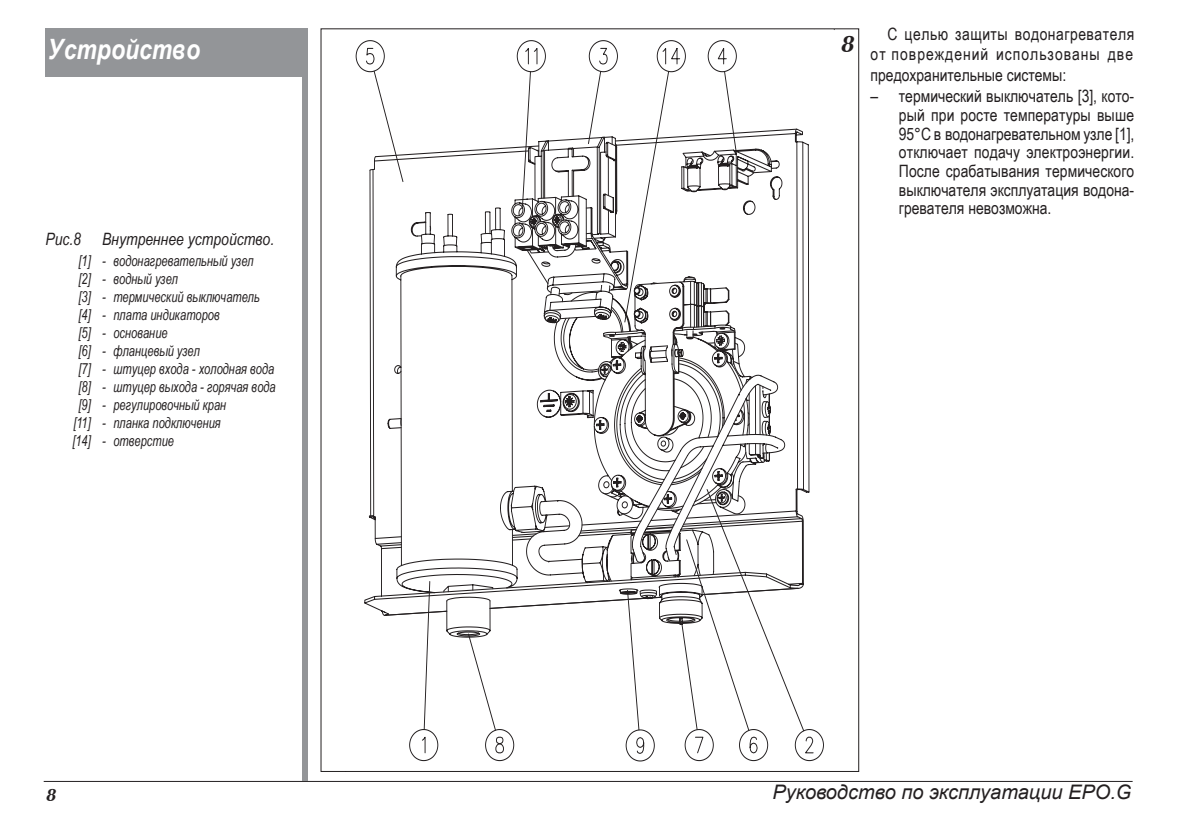
<style>
.page{position:relative;width:1191px;height:840px;background:#fff}
.page>*{position:absolute;margin:0;border:0;box-sizing:border-box;transform-origin:0 0}
.t1{font:italic 700 28px "Arial Narrow";color:#fff}
.t2{font:italic 700 24px "Ottawa";color:#231f20}
.t3{font:italic 20px "Arial";color:#231f20}
.t4{font:italic 700 18px "Ottawa";color:#231f20}
.t5{font:17px/18.6px "Arial Narrow";color:#231f20;text-align:justify}
.t6{font:italic 17px "Arial Narrow";color:#231f20}
.t7{font:italic 15px "Arial Narrow";color:#231f20;scale:.9 1}
</style>
<div class="page">
<hr style="left:44px;top:780px;width:1088px;height:1px;background:#231f20">
<div style="left:302px;top:30px;width:6px;height:750px;background:#939598"></div>
<svg style="left:710px;top:40px;width:24px;height:7px"></svg>
<svg style="left:355px;top:40px;width:30px;height:32px"></svg>
<svg style="left:409px;top:731px;width:29px;height:29px"></svg>
<svg style="left:485px;top:731px;width:29px;height:29px"></svg>
<svg style="left:686px;top:753px;width:26px;height:7px"></svg>
<svg style="left:741px;top:731px;width:27px;height:29px"></svg>
<svg style="left:684px;top:51px;width:73px;height:702px"></svg>
<svg style="left:591px;top:40px;width:25px;height:7px"></svg>
<svg style="left:373px;top:70px;width:430px;height:661px"></svg>
<svg style="left:794px;top:728px;width:30px;height:32px"></svg>
<svg style="left:519px;top:40px;width:25px;height:7px"></svg>
<svg style="left:423px;top:47px;width:313px;height:682px"></svg>
<svg style="left:659px;top:40px;width:27px;height:32px"></svg>
<svg style="left:537px;top:47px;width:143px;height:81px"></svg>
<svg style="left:625px;top:625px;width:30px;height:136px"></svg>
<svg style="left:395px;top:615px;width:233px;height:22px"></svg>
<svg style="left:364px;top:128px;width:445px;height:487px"></svg>
<svg style="left:369px;top:128px;width:430px;height:487px"></svg>
<svg style="left:511px;top:143px;width:261px;height:375px"></svg>
<svg style="left:597px;top:306px;width:132px;height:319px"></svg>
<div style="left:45px;top:28px;width:263px;height:48px;background:#939598"></div>
<h1 class="t1" style="left:48px;top:28px;width:153px">Устройство</h1>
<h2 class="t2" style="left:840px;top:28px;width:15px">8</h2>
<p class="t6" style="left:45px;top:227px;width:230px">Рис.8 Внутреннее устройство.</p>
<p class="t7" style="left:78px;top:250px;width:196px">[1] - водонагревательный узел</p>
<p class="t7" style="left:78px;top:268px;width:112px">[2] - водный узел</p>
<p class="t7" style="left:78px;top:286px;width:203px">[3] - термический выключатель</p>
<p class="t7" style="left:78px;top:304px;width:158px">[4] - плата индикаторов</p>
<p class="t7" style="left:78px;top:322px;width:101px">[5] - основание</p>
<p class="t7" style="left:78px;top:340px;width:137px">[6] - фланцевый узел</p>
<p class="t7" style="left:78px;top:358px;width:219px">[7] - штуцер входа - холодная вода</p>
<p class="t7" style="left:78px;top:376px;width:221px">[8] - штуцер выхода - горячая вода</p>
<p class="t7" style="left:78px;top:394px;width:166px">[9] - регулировочный кран</p>
<p class="t7" style="left:73px;top:412px;width:165px">[11] - планка подключения</p>
<p class="t7" style="left:72px;top:430px;width:114px">[14] - отверстие</p>
<p class="t5" style="left:870px;top:23px;width:265px;line-height:20.4px;text-indent:17px">С целью защиты водонагревателя от повреждений использованы две предохранительные системы:</p>
<p class="t5" style="left:899px;top:86px;width:237px;text-indent:-28px">– термический выключатель [3], кото&shy;рый при росте температуры выше 95°С в водонагревательном узле [1], отключает подачу электроэнергии.<br>После срабатывания термического выключателя эксплуатация водона&shy;гревателя невозможна.</p>
<p class="t4" style="left:45px;top:782px;width:12px">8</p>
<p class="t3" style="left:772px;top:778px;width:361px">Руководство по эксплуатации EPO.G</p>
</div>
